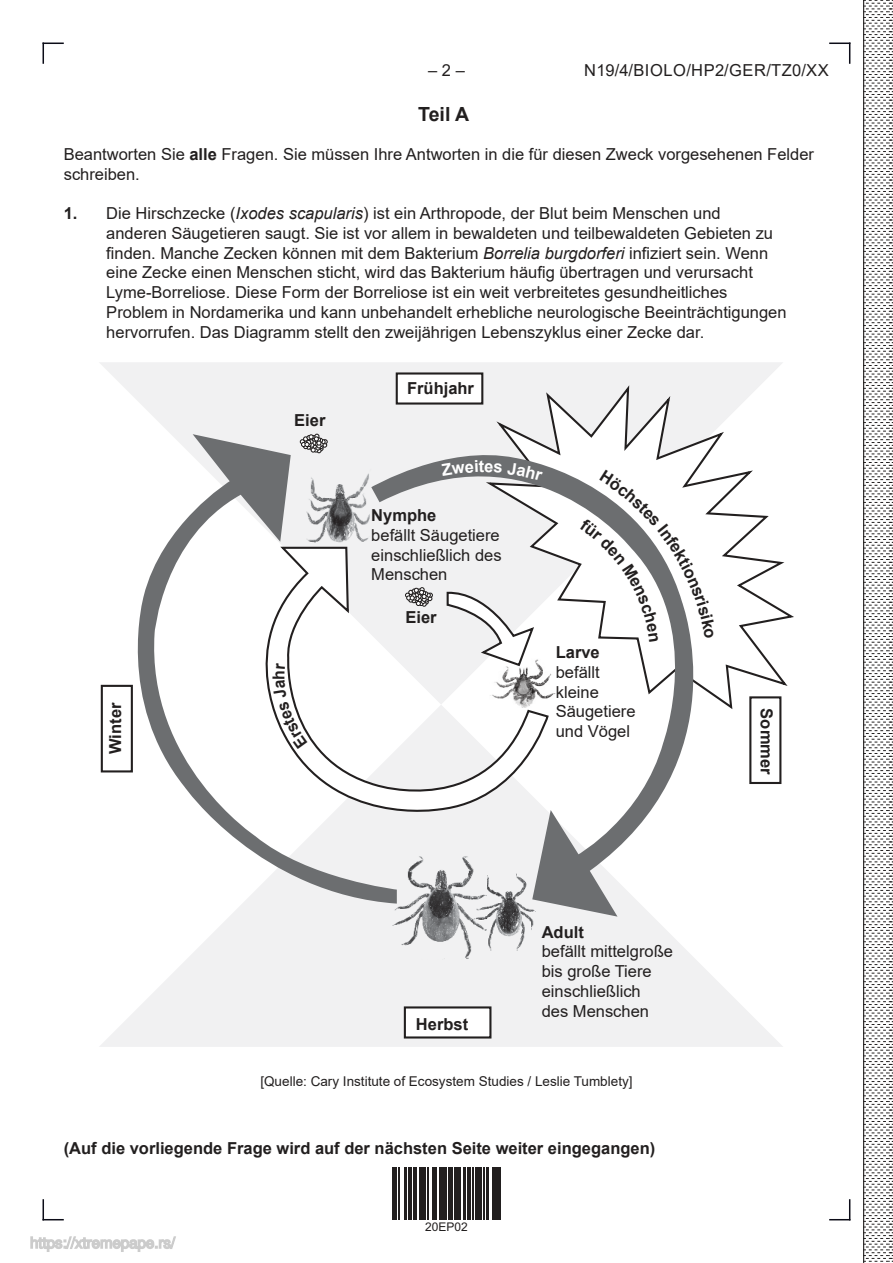
<style>
.page{position:relative;width:893px;height:1263px;background:#fff}
.page>*{position:absolute;margin:0;border:0;box-sizing:border-box;transform-origin:0 0}
.t1{font:700 19.5px "Arial";color:#221f1f}
.t2{font:16.5px/19.8px "Arial";color:#221f1f}
.t3{font:700 16.5px "Arial";color:#221f1f}
.t4{font:16.5px "Arial";letter-spacing:.035em;color:#221f1f}
.t5{font:700 16.5px "Arial";color:#fff}
.t6{font:13.5px "Arial";color:#221f1f}
.t7{font:12px "Arial";color:#221f1f}
.s1{font-weight:700}
.s2{font-style:italic}
</style>
<div class="page">
<svg style="left:100px;top:362px;width:682px;height:343px;fill:#f1f1f2"></svg>
<svg style="left:100px;top:705px;width:683px;height:342px;fill:#f1f1f2"></svg>
<img style="left:487px;top:917px;width:49px;height:34px">
<img style="left:392px;top:917px;width:95px;height:42px">
<svg style="left:482px;top:382px;width:312px;height:329px"></svg>
<svg style="left:371px;top:424px;width:370px;height:493px"></svg>
<svg style="left:397px;top:546px;width:153px;height:280px"></svg>
<svg style="left:115px;top:434px;width:282px;height:470px"></svg>
<svg style="left:445px;top:591px;width:91px;height:76px"></svg>
<svg style="left:300px;top:434px;width:28px;height:19px"></svg>
<svg style="left:405px;top:587px;width:28px;height:20px"></svg>
<div style="left:397px;top:373px;width:85px;height:30px;background:#fff"></div>
<div style="left:396px;top:372px;width:87px;height:33px;border:2px solid #221f1f"></div>
<div style="left:750px;top:697px;width:30px;height:86px;background:#fff"></div>
<div style="left:749px;top:696px;width:32px;height:88px;border:2px solid #221f1f"></div>
<div style="left:405px;top:1007px;width:85px;height:30px;background:#fff"></div>
<div style="left:404px;top:1006px;width:87px;height:32px;border:2px solid #221f1f"></div>
<div style="left:102px;top:686px;width:30px;height:85px;background:#fff"></div>
<div style="left:101px;top:685px;width:32px;height:87px;border:2px solid #221f1f"></div>
<hr style="left:392px;top:1167px;width:2px;height:52px;background:#221f1f">
<hr style="left:395px;top:1167px;width:1px;height:52px;background:#221f1f">
<hr style="left:399px;top:1167px;width:1px;height:52px;background:#221f1f">
<hr style="left:404px;top:1167px;width:2px;height:52px;background:#221f1f">
<hr style="left:408px;top:1167px;width:3px;height:52px;background:#221f1f">
<hr style="left:414px;top:1167px;width:1px;height:52px;background:#221f1f">
<hr style="left:416px;top:1167px;width:1px;height:52px;background:#221f1f">
<hr style="left:419px;top:1167px;width:3px;height:52px;background:#221f1f">
<hr style="left:423px;top:1167px;width:2px;height:52px;background:#221f1f">
<hr style="left:428px;top:1167px;width:1px;height:52px;background:#221f1f">
<hr style="left:432px;top:1167px;width:2px;height:52px;background:#221f1f">
<hr style="left:435px;top:1167px;width:1px;height:52px;background:#221f1f">
<hr style="left:439px;top:1167px;width:4px;height:52px;background:#221f1f">
<hr style="left:444px;top:1167px;width:3px;height:52px;background:#221f1f">
<hr style="left:448px;top:1167px;width:2px;height:52px;background:#221f1f">
<hr style="left:451px;top:1167px;width:1px;height:52px;background:#221f1f">
<hr style="left:455px;top:1167px;width:3px;height:52px;background:#221f1f">
<hr style="left:459px;top:1167px;width:2px;height:52px;background:#221f1f">
<hr style="left:463px;top:1167px;width:2px;height:52px;background:#221f1f">
<hr style="left:467px;top:1167px;width:4px;height:52px;background:#221f1f">
<hr style="left:473px;top:1167px;width:1px;height:52px;background:#221f1f">
<hr style="left:475px;top:1167px;width:3px;height:52px;background:#221f1f">
<hr style="left:479px;top:1167px;width:2px;height:52px;background:#221f1f">
<hr style="left:484px;top:1167px;width:1px;height:52px;background:#221f1f">
<hr style="left:487px;top:1167px;width:2px;height:52px;background:#221f1f">
<hr style="left:492px;top:1167px;width:3px;height:52px;background:#221f1f">
<hr style="left:497px;top:1167px;width:1px;height:52px;background:#221f1f">
<hr style="left:499px;top:1167px;width:2px;height:52px;background:#221f1f">
<svg style="left:43px;top:43px;width:21px;height:21px"></svg>
<svg style="left:43px;top:1199px;width:21px;height:21px"></svg>
<svg style="left:829px;top:1199px;width:21px;height:21px"></svg>
<svg style="left:829px;top:43px;width:21px;height:21px"></svg>
<hr style="left:863px;top:0;width:1px;height:1263px;background:#221f1f">
<svg style="left:863px;top:0;width:30px;height:1262px"></svg>
<svg style="left:30px;top:1236px;width:146px;height:16px"></svg>
<svg style="left:579px;top:470px;width:136px;height:171px"></svg>
<svg style="left:441px;top:460px;width:37px;height:16px"></svg>
<svg style="left:485px;top:462px;width:58px;height:19px"></svg>
<svg style="left:273px;top:663px;width:35px;height:85px"></svg>
<p class="t2" style="left:428px;top:62px;width:38px">– 2 –</p>
<p class="t4" style="left:584px;top:64px;width:246px">N19 / 4 /BIOLO/ H P 2 / GER/TZ0 / XX</p>
<p class="t1" style="left:418px;top:106px;width:52px">Teil A</p>
<p class="t2" style="left:64px;top:146px;width:752px">Beantworten Sie <span class="s1">alle</span> Fragen. Sie müssen Ihre Antworten in die für diesen Zweck vorgesehenen Felder schreiben.</p>
<p class="t2" style="left:106px;top:205px;width:682px;text-indent:-43px"><span class="s1">1.</span> Die Hirschzecke (<span class="s2">Ixodes scapularis</span>) ist ein Arthropode, der Blut beim Menschen und<br>anderen Säugetieren saugt. Sie ist vor allem in bewaldeten und teilbewaldeten Gebieten zu finden. Manche Zecken können mit dem Bakterium <span class="s2">Borrelia burgdorferi</span> infiziert sein. Wenn eine Zecke einen Menschen sticht, wird das Bakterium häufig übertragen und verursacht Lyme-Borreliose. Diese Form der Borreliose ist ein weit verbreitetes gesundheitliches Problem in Nordamerika und kann unbehandelt erhebliche neurologische Beeinträchtigungen hervorrufen. Das Diagramm stellt den zweijährigen Lebenszyklus einer Zecke dar.</p>
<p class="t3" style="left:109px;top:754px;width:53px;rotate:-90deg">Winter</p>
<p class="t3" style="left:294px;top:414px;width:33px">Eier</p>
<p class="t3" style="left:407px;top:381px;width:68px">Frühjahr</p>
<p class="t5" style="left:479px;top:460px;width:7px">t</p>
<p class="t3" style="left:371px;top:509px;width:67px">Nymphe</p>
<p class="t2" style="left:371px;top:527px;width:132px;text-align:justify">bef‰llt S‰ugetiere einschliefllich des Menschen</p>
<p class="t3" style="left:405px;top:611px;width:33px">Eier</p>
<p class="t3" style="left:556px;top:646px;width:46px">Larve</p>
<p class="t2" style="left:556px;top:664px;width:81px">bef‰llt kleine<br>S‰ugetiere und Vˆgel</p>
<p class="t3" style="left:416px;top:1018px;width:54px">Herbst</p>
<p class="t3" style="left:542px;top:926px;width:44px">Adult</p>
<p class="t2" style="left:542px;top:943px;width:133px">bef‰llt mittelgrofle bis grofle Tiere einschliefllich<br>des Menschen</p>
<p class="t6" style="left:260px;top:1076px;width:374px">[Quelle: Cary Institute of Ecosystem Studies / Leslie Tumblety]</p>
<p class="t3" style="left:64px;top:1142px;width:593px">(Auf die vorliegende Frage wird auf der nächsten Seite weiter eingegangen)</p>
<p class="t7" style="left:425px;top:1220px;width:44px">20EP02</p>
<p class="t3" style="left:773px;top:708px;width:68px;rotate:90deg">Sommer</p>
</div>
